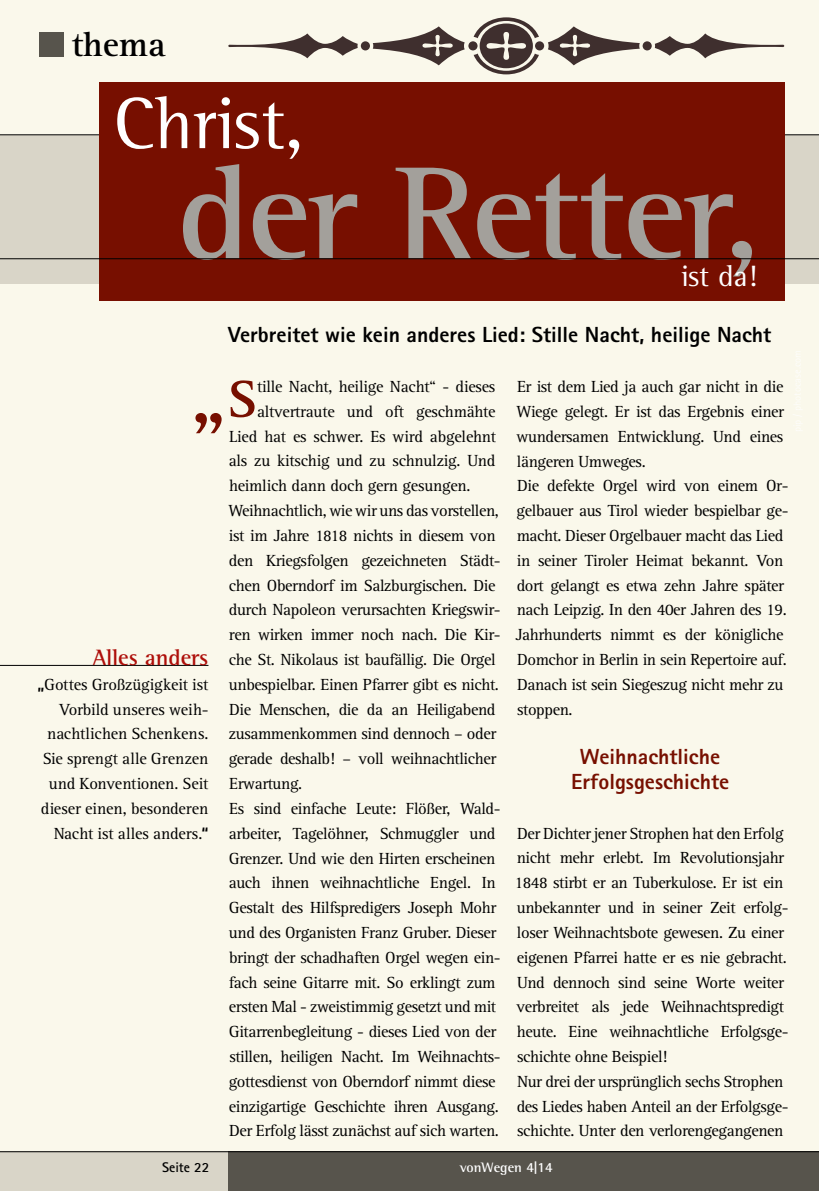
<style>
.page{position:relative;width:819px;height:1191px;background:#faf8eb}
.page>*{position:absolute;margin:0;border:0;box-sizing:border-box;transform-origin:0 0}
.t1{font:700 134.75px "Rotis Semi Serif";letter-spacing:-.015em;color:#a3a09b}
.t2{font:700 79.62px "Rotis Serif";color:#770f00}
.t3{font:74.38px "Rotis Semi Serif";color:#fff}
.t4{font:700 53.9px "Rotis Serif";color:#770f00}
.t5{font:700 35px "Rotis Serif";color:#000}
.t6{font:30.1px "Rotis Semi Serif";color:#fff}
.t7{font:700 22.75px "Rotis Semi Serif";color:#ae0f0a}
.t8{font:800 21.88px "Rotis Sans Serif";color:#000}
.t9{font:800 21.88px/24.8px "Rotis Sans Serif";color:#770f00;text-align:center}
.t10{font:16.62px/24.8px "Rotis Serif";letter-spacing:-.025em;color:#000}
.t11{font:16.62px/24.8px "Rotis Serif";letter-spacing:-.005em;color:#000;text-align:right}
.t12{font:700 14px "Rotis Semi Serif";color:#fff}
.t13{font:700 14px "Rotis Sans Serif";color:#000}
.s1{font-family:"Rotis Sans Serif";font-weight:800}
.s2{font-family:"Rotis Sans Serif"}
</style>
<div class="page">
<div style="left:0;top:1151px;width:819px;height:40px;background:#d9d5c8"></div>
<div style="left:228px;top:1151px;width:591px;height:40px;background:#57544c"></div>
<hr style="left:0;top:1151px;width:819px;height:1px;background:#000">
<div style="left:0;top:135px;width:819px;height:148px;background:#d9d5c8"></div>
<hr style="left:0;top:134px;width:819px;height:1px;background:#000">
<div style="left:99px;top:82px;width:685px;height:218px;background:#770f00"></div>
<hr style="left:0;top:258px;width:819px;height:1px;background:#000">
<hr style="left:0;top:665px;width:208px;height:1px;background:#000">
<div style="left:535px;top:41px;width:9px;height:9px;background:#3f2f2e;border-radius:50%"></div>
<div style="left:642px;top:41px;width:9px;height:9px;background:#3f2f2e;border-radius:50%"></div>
<svg style="left:654px;top:33px;width:130px;height:25px"></svg>
<svg style="left:548px;top:26px;width:91px;height:39px"></svg>
<div style="left:468px;top:41px;width:9px;height:9px;background:#3f2f2e;border-radius:50%"></div>
<div style="left:361px;top:41px;width:9px;height:9px;background:#3f2f2e;border-radius:50%"></div>
<svg style="left:228px;top:33px;width:130px;height:25px"></svg>
<svg style="left:373px;top:26px;width:91px;height:39px"></svg>
<svg style="left:473px;top:17px;width:66px;height:57px"></svg>
<div style="left:40px;top:32px;width:24px;height:24px;background:#57544c"></div>
<h3 class="t5" style="left:71px;top:24px;width:96px">thema</h3>
<h3 class="t3" style="left:113px;top:80px;width:192px">Christ,</h3>
<h1 class="t1" style="left:177px;top:132px;width:583px">der Retter,</h1>
<h3 class="t6" style="left:681px;top:259px;width:77px">ist da!</h3>
<h3 class="t8" style="left:228px;top:321px;width:544px">Verbreitet wie kein anderes Lied: Stille Nacht, heilige Nacht</h3>
<h3 class="t4" style="left:227px;top:367px;width:31px">S</h3>
<p class="t10" style="left:257px;top:374px;width:240px">tille Nacht, heilige Nacht“ - dieses</p>
<p class="t10" style="left:257px;top:399px;width:240px">altvertraute und oft geschmähte</p>
<p class="t10" style="left:229px;top:424px;width:268px">Lied hat es schwer. Es wird abgelehnt</p>
<p class="t10" style="left:229px;top:449px;width:268px">als zu kitschig und zu schnulzig. Und</p>
<p class="t10" style="left:229px;top:474px;width:243px">heimlich dann doch gern gesungen.</p>
<p class="t10" style="left:228px;top:498px;width:272px">Weihnachtlich, wie wir uns das vorstellen,</p>
<p class="t10" style="left:229px;top:523px;width:268px">ist im Jahre 1818 nichts in diesem von</p>
<p class="t10" style="left:229px;top:548px;width:273px">den Kriegsfolgen gezeichneten Städt-</p>
<p class="t10" style="left:229px;top:573px;width:268px">chen Oberndorf im Salzburgischen. Die</p>
<p class="t10" style="left:229px;top:598px;width:273px">durch Napoleon verursachten Kriegswir-</p>
<p class="t10" style="left:229px;top:622px;width:273px">ren wirken immer noch nach. Die Kir-</p>
<p class="t10" style="left:229px;top:647px;width:268px">che St. Nikolaus ist baufällig. Die Orgel</p>
<p class="t10" style="left:229px;top:672px;width:271px">unbespielbar. Einen Pfarrer gibt es nicht.</p>
<p class="t10" style="left:229px;top:697px;width:268px">Die Menschen, die da an Heiligabend</p>
<p class="t10" style="left:229px;top:722px;width:269px">zusammenkommen sind dennoch – oder</p>
<p class="t10" style="left:229px;top:747px;width:269px">gerade deshalb! – voll weihnachtlicher</p>
<p class="t10" style="left:229px;top:771px;width:75px">Erwartung.</p>
<p class="t10" style="left:229px;top:796px;width:273px">Es sind einfache Leute: Flößer, Wald-</p>
<p class="t10" style="left:229px;top:821px;width:268px">arbeiter, Tagelöhner, Schmuggler und</p>
<p class="t10" style="left:229px;top:846px;width:268px">Grenzer. Und wie den Hirten erscheinen</p>
<p class="t10" style="left:229px;top:871px;width:268px">auch ihnen weihnachtliche Engel. In</p>
<p class="t10" style="left:229px;top:895px;width:269px">Gestalt des Hilfspredigers Joseph Mohr</p>
<p class="t10" style="left:229px;top:920px;width:269px">und des Organisten Franz Gruber. Dieser</p>
<p class="t10" style="left:229px;top:945px;width:273px">bringt der schadhaften Orgel wegen ein-</p>
<p class="t10" style="left:229px;top:970px;width:268px">fach seine Gitarre mit. So erklingt zum</p>
<p class="t10" style="left:229px;top:995px;width:269px">ersten Mal - zweistimmig gesetzt und mit</p>
<p class="t10" style="left:229px;top:1019px;width:269px">Gitarrenbegleitung - dieses Lied von der</p>
<p class="t10" style="left:229px;top:1044px;width:273px">stillen, heiligen Nacht. Im Weihnachts-</p>
<p class="t10" style="left:229px;top:1069px;width:268px">gottesdienst von Oberndorf nimmt diese</p>
<p class="t10" style="left:229px;top:1094px;width:271px">einzigartige Geschichte ihren Ausgang.</p>
<p class="t10" style="left:229px;top:1119px;width:271px">Der Erfolg lässt zunächst auf sich warten.</p>
<h2 class="t2" style="left:190px;top:350px;width:37px">„</h2>
<h3 class="t7" style="left:93px;top:643px;width:117px">Alles anders</h3>
<p class="t11" style="left:38px;top:672px;width:172px"><span class="s1">„</span>Gottes Großzügigkeit ist<br>Vorbild unseres weih&shy;nachtlichen Schenkens.<br>Sie sprengt alle Grenzen und Konventionen. Seit dieser einen, besonderen<br>Nacht ist alles anders.<span class="s1">“</span></p>
<p class="t10" style="left:515px;top:374px;width:274px">Er ist dem Lied ja auch gar nicht in die Wiege gelegt. Er ist das Ergebnis einer wundersamen Entwicklung. Und eines längeren Umweges.<br>Die defekte Orgel wird von einem Or&shy;gelbauer aus Tirol wieder bespielbar ge&shy;macht. Dieser Orgelbauer macht das Lied in seiner Tiroler Heimat bekannt. Von dort gelangt es etwa zehn Jahre später nach Leipzig. In den 40er Jahren des 19.<br>Jahrhunderts nimmt es der königliche Domchor in Berlin in sein Repertoire auf.<br>Danach ist sein Siegeszug nicht mehr zu stoppen.</p>
<h3 class="t9" style="left:571px;top:744px;width:159px">Weihnachtliche<br>Erfolgsgeschichte</h3>
<p class="t10" style="left:514px;top:821px;width:275px">Der Dichter jener Strophen hat den Erfolg nicht mehr erlebt. Im Revolutionsjahr 1848 stirbt er an Tuberkulose. Er ist ein unbekannter und in seiner Zeit erfolg&shy;loser Weihnachtsbote gewesen. Zu einer eigenen Pfarrei hatte er es nie gebracht.<br>Und dennoch sind seine Worte weiter verbreitet als jede Weihnachtspredigt heute. Eine weihnachtliche Erfolgsge&shy;schichte ohne Beispiel!<br>Nur drei der ursprünglich sechs Strophen des Liedes haben Anteil an der Erfolgsge&shy;schichte. Unter den verlorengegangenen</p>
<p class="t13" style="left:162px;top:1158px;width:49px">Seite 22</p>
<p class="t12" style="left:459px;top:1159px;width:94px">vonWegen <span class="s2">4|14</span></p>
</div>
